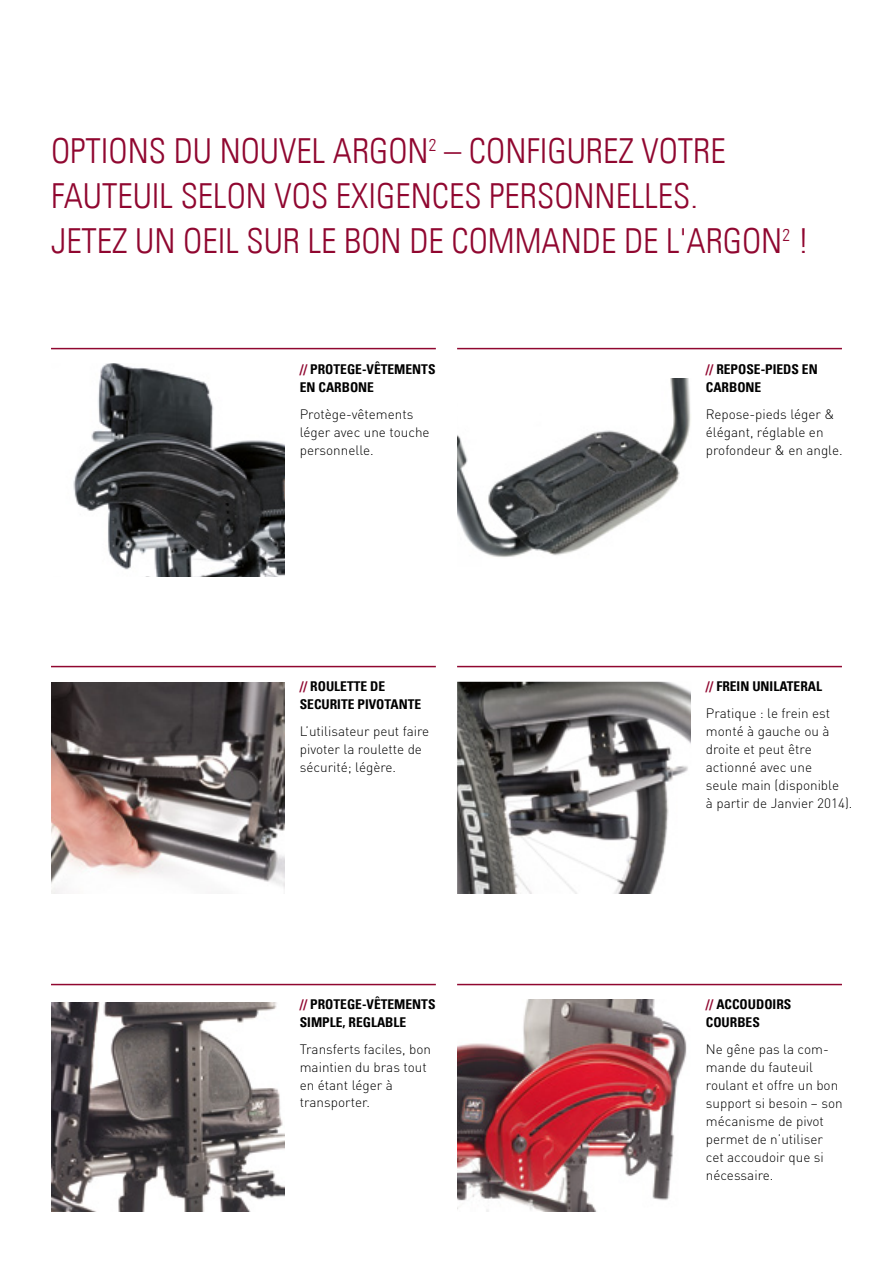
<style>
.page{position:relative;width:893px;height:1263px;background:#fff}
.page>*{position:absolute;margin:0;border:0;box-sizing:border-box;transform-origin:0 0}
.t1{font:34.5px/45px "Univers Com 47 Light Cond";color:#900730}
.t2{font:300 13.5px/18px "DINOT";color:#000}
.t3{font:13.5px/18px "Univers Com 67 Bold Cond";color:#000}
.s1{color:#900730}
</style>
<div class="page">
<img style="left:73px;top:363px;width:212px;height:213px">
<img style="left:457px;top:378px;width:234px;height:180px">
<hr style="left:51px;top:348px;width:385px;height:1px;background:#900730">
<hr style="left:457px;top:348px;width:385px;height:1px;background:#900730">
<img style="left:51px;top:682px;width:234px;height:212px">
<img style="left:457px;top:682px;width:234px;height:212px">
<hr style="left:51px;top:666px;width:385px;height:1px;background:#900730">
<hr style="left:457px;top:666px;width:385px;height:1px;background:#900730">
<img style="left:51px;top:1003px;width:234px;height:209px">
<img style="left:457px;top:999px;width:230px;height:212px">
<hr style="left:51px;top:984px;width:385px;height:1px;background:#900730">
<hr style="left:457px;top:984px;width:385px;height:1px;background:#900730">
<h1 class="t1" style="left:51px;top:128px;width:760px">OPTIONS DU NOUVEL ARGON<sup>2</sup> – CONFIGUREZ VOTRE<br>FAUTEUIL SELON VOS EXIGENCES PERSONNELLES.<br>JETEZ UN OEIL SUR LE BON DE COMMANDE DE L'ARGON<sup>2</sup> !</h1>
<p class="t3" style="left:300px;top:360px;width:137px"><span class="s1">//</span> PROTEGE-VÊTEMENTS<br>EN CARBONE</p>
<p class="t2" style="left:300px;top:404px;width:131px">Protège-vêtements léger avec une touche personnelle.</p>
<p class="t3" style="left:300px;top:677px;width:123px"><span class="s1">//</span> ROULETTE DE<br>SECURITE PIVOTANTE</p>
<p class="t2" style="left:300px;top:722px;width:131px">L’utilisateur peut faire pivoter la roulette de sécurité; légère.</p>
<p class="t3" style="left:300px;top:995px;width:137px"><span class="s1">//</span> PROTEGE-VÊTEMENTS<br>SIMPLE, REGLABLE</p>
<p class="t2" style="left:300px;top:1039px;width:133px">Transferts faciles, bon maintien du bras tout en étant léger à transporter.</p>
<p class="t3" style="left:706px;top:360px;width:113px"><span class="s1">//</span> REPOSE-PIEDS EN<br>CARBONE</p>
<p class="t2" style="left:706px;top:404px;width:138px">Repose-pieds léger &amp; élégant, réglable en profondeur &amp; en angle.</p>
<p class="t3" style="left:706px;top:677px;width:118px"><span class="s1">//</span> FREIN UNILATERAL</p>
<p class="t2" style="left:706px;top:704px;width:148px">Pratique : le frein est monté à gauche ou à droite et peut être actionné avec une<br>seule main (disponible<br>à partir de Janvier 2014).</p>
<p class="t3" style="left:706px;top:995px;width:87px"><span class="s1">//</span> ACCOUDOIRS<br>COURBES</p>
<p class="t2" style="left:706px;top:1039px;width:138px">Ne gêne pas la com&shy;mande du fauteuil roulant et offre un bon support si besoin – son mécanisme de pivot permet de n’utiliser cet accoudoir que si nécessaire.</p>
</div>
